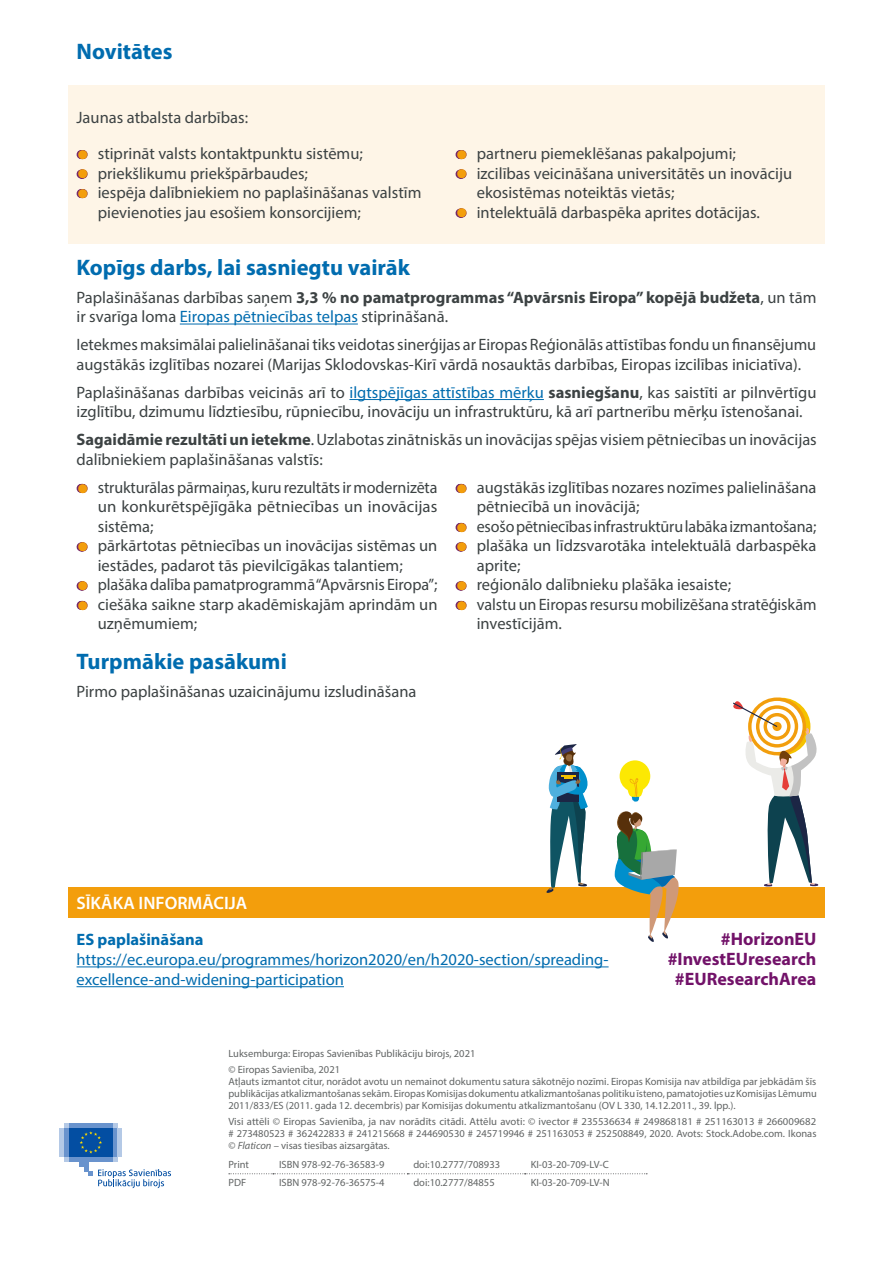
<style>
.page{position:relative;width:893px;height:1263px;background:#fff}
.page>*{position:absolute;margin:0;border:0;box-sizing:border-box;transform-origin:0 0}
.title_1_blue_break{font:700 22.5px "Myriad Pro";color:#006caf}
.title_1_blue{font:700 22.5px "Myriad Pro";color:#006caf}
.end_url4{font:700 18px "Myriad Pro";color:#721269}
.end_title{font:600 18px "Myriad Pro";color:#fff}
.end_url3{font:700 18px "Myriad Pro";color:#721269}
.body{font:16.5px/19.5px "Myriad Pro";color:#3c4243}
.end_url2{font:16.5px/19.8px "Myriad Pro";color:#006caf}
.end_url{font:700 16.5px "Myriad Pro";color:#006caf}
.lim{font:10.5px/12px "Myriad Pro";color:#616464;text-align:justify}
.lim_sb{font:10.5px/12px "Myriad Pro";color:#616464;text-align:justify}
.lim_break{font:10.5px "Myriad Pro";color:#616464}
.s1{font-size:43.2px;color:#f39e0c}
.s2{font-weight:700}
.s3{color:#006caf}
.s4{font-style:italic}
</style>
<div class="page">
<div style="left:68px;top:887px;width:757px;height:30px;background:#f39e0c"></div>
<hr style="left:77px;top:966px;width:532px;height:1px;background:#006caf">
<hr style="left:77px;top:986px;width:267px;height:1px;background:#006caf">
<svg style="left:546px;top:744px;width:42px;height:149px"></svg>
<svg style="left:733px;top:697px;width:86px;height:190px"></svg>
<svg style="left:615px;top:811px;width:66px;height:131px"></svg>
<svg style="left:619px;top:760px;width:31px;height:42px"></svg>
<svg style="left:229px;top:1173px;width:418px;height:1px"></svg>
<hr style="left:64px;top:1157px;width:53px;height:4px;background:#b4c9e6">
<div style="left:64px;top:1123px;width:53px;height:5px;background:#b4c9e6"></div>
<div style="left:69px;top:1123px;width:44px;height:5px;background:#6993cd"></div>
<hr style="left:69px;top:1157px;width:44px;height:4px;background:#6993cd">
<hr style="left:113px;top:1128px;width:4px;height:29px;background:#6993cd">
<div style="left:117px;top:1128px;width:5px;height:29px;background:#b4c9e6"></div>
<div style="left:64px;top:1128px;width:5px;height:29px;background:#6993cd"></div>
<hr style="left:60px;top:1128px;width:4px;height:29px;background:#b4c9e6">
<div style="left:79px;top:1157px;width:9px;height:9px;background:#6993cd"></div>
<hr style="left:84px;top:1157px;width:4px;height:14px;background:#6993cd">
<div style="left:69px;top:1128px;width:44px;height:29px;background:#034ea2"></div>
<svg style="left:80px;top:1131px;width:22px;height:22px"></svg>
<svg style="left:88px;top:1169px;width:83px;height:19px"></svg>
<div style="left:68px;top:85px;width:757px;height:159px;background:#fef5e7"></div>
<svg style="left:81px;top:150px;width:2px;height:9px"></svg>
<svg style="left:81px;top:170px;width:2px;height:9px"></svg>
<svg style="left:81px;top:189px;width:2px;height:9px"></svg>
<svg style="left:460px;top:150px;width:2px;height:9px"></svg>
<svg style="left:460px;top:170px;width:2px;height:9px"></svg>
<svg style="left:460px;top:209px;width:2px;height:9px"></svg>
<hr style="left:180px;top:324px;width:178px;height:1px;background:#006caf">
<hr style="left:349px;top:399px;width:195px;height:1px;background:#006caf">
<svg style="left:81px;top:484px;width:2px;height:9px"></svg>
<svg style="left:81px;top:542px;width:2px;height:9px"></svg>
<svg style="left:81px;top:581px;width:2px;height:9px"></svg>
<svg style="left:81px;top:601px;width:2px;height:9px"></svg>
<svg style="left:460px;top:484px;width:2px;height:9px"></svg>
<svg style="left:460px;top:523px;width:2px;height:9px"></svg>
<svg style="left:460px;top:542px;width:2px;height:9px"></svg>
<svg style="left:460px;top:581px;width:2px;height:9px"></svg>
<svg style="left:460px;top:601px;width:2px;height:9px"></svg>
<p class="title_1_blue_break" style="left:77px;top:37px;width:98px">Novitātes</p>
<p class="body" style="left:77px;top:107px;width:173px">Jaunas atbalsta darbības:</p>
<p class="body" style="left:77px;top:144px;width:287px"><span class="s1">•</span> stiprināt valsts kontaktpunktu sistēmu;</p>
<p class="body" style="left:77px;top:163px;width:233px"><span class="s1">•</span> priekšlikumu priekšpārbaudes;</p>
<p class="body" style="left:98px;top:183px;width:325px;text-indent:-21px"><span class="s1">•</span> iespēja dalībniekiem no paplašināšanas valstīm pievienoties jau esošiem konsorcijiem;</p>
<p class="body" style="left:456px;top:144px;width:281px"><span class="s1">•</span> partneru piemeklēšanas pakalpojumi;</p>
<p class="body" style="left:477px;top:163px;width:317px;text-indent:-21px"><span class="s1">•</span> izcilības veicināšana universitātēs un inovāciju ekosistēmas noteiktās vietās;</p>
<p class="body" style="left:456px;top:202px;width:305px"><span class="s1">•</span> intelektuālā darbaspēka aprites dotācijas.</p>
<p class="title_1_blue_break" style="left:77px;top:253px;width:335px">Kopīgs darbs, lai sasniegtu vairāk</p>
<p class="body" style="left:77px;top:287px;width:741px">Paplašināšanas darbības saņem <span class="s2">3,3 % no pamatprogrammas “Apvārsnis Eiropa” kopējā budžeta</span>, un tām ir svarīga loma <span class="s3">Eiropas pētniecības telpas</span> stiprināšanā.</p>
<p class="body" style="left:77px;top:335px;width:741px">Ietekmes maksimālai palielināšanai tiks veidotas sinerģijas ar Eiropas Reģionālās attīstības fondu un finansējumu augstākās izglītības nozarei (Marijas Sklodovskas-Kirī vārdā nosauktās darbības, Eiropas izcilības iniciatīva).</p>
<p class="body" style="left:77px;top:382px;width:741px">Paplašināšanas darbības veicinās arī to <span class="s3">ilgtspējīgas attīstības mērķu</span> <span class="s2">sasniegšanu</span>, kas saistīti ar pilnvērtīgu izglītību, dzimumu līdztiesību, rūpniecību, inovāciju un infrastruktūru, kā arī partnerību mērķu īstenošanai.</p>
<p class="body" style="left:77px;top:430px;width:742px"><span class="s2">Sagaidāmie rezultāti un ietekme</span>. Uzlabotas zinātniskās un inovācijas spējas visiem pētniecības un inovācijas dalībniekiem paplašināšanas valstīs:</p>
<p class="body" style="left:98px;top:477px;width:341px;text-align:justify;text-indent:-21px"><span class="s1">•</span> strukturālas pārmaiņas, kuru rezultāts ir modernizēta un konkurētspējīgāka pētniecības un inovācijas sistēma;</p>
<p class="body" style="left:98px;top:536px;width:341px;text-indent:-21px"><span class="s1">•</span> pārkārtotas pētniecības un inovācijas sistēmas un iestādes, padarot tās pievilcīgākas talantiem;</p>
<p class="body" style="left:77px;top:575px;width:362px"><span class="s1">•</span> plašāka dalība pamatprogrammā “Apvārsnis Eiropa”;</p>
<p class="body" style="left:98px;top:594px;width:341px;text-indent:-21px"><span class="s1">•</span> ciešāka saikne starp akadēmiskajām aprindām un uzņēmumiem;</p>
<p class="body" style="left:477px;top:477px;width:341px;text-indent:-21px"><span class="s1">•</span> augstākās izglītības nozares nozīmes palielināšana pētniecībā un inovācijā;</p>
<p class="body" style="left:456px;top:516px;width:362px"><span class="s1">•</span> esošo pētniecības infrastruktūru labāka izmantošana;</p>
<p class="body" style="left:477px;top:536px;width:341px;text-indent:-21px"><span class="s1">•</span> plašāka un līdzsvarotāka intelektuālā darbaspēka aprite;</p>
<p class="body" style="left:456px;top:575px;width:277px"><span class="s1">•</span> reģionālo dalībnieku plašāka iesaiste;</p>
<p class="body" style="left:477px;top:594px;width:341px;text-indent:-21px"><span class="s1">•</span> valstu un Eiropas resursu mobilizēšana stratēģiskām investīcijām.</p>
<p class="title_1_blue" style="left:77px;top:647px;width:212px">Turpmākie pasākumi</p>
<p class="body" style="left:77px;top:682px;width:341px">Pirmo paplašināšanas uzaicinājumu izsludināšana</p>
<p class="end_title" style="left:77px;top:891px;width:172px">SĪKĀKA INFORMĀCIJA</p>
<p class="end_url" style="left:77px;top:929px;width:129px">ES paplašināšana</p>
<p class="end_url2" style="left:77px;top:949px;width:534px">https://ec.europa.eu/programmes/horizon2020/en/h2020-section/spreading&shy;excellence-and-widening-participation</p>
<p class="end_url3" style="left:721px;top:928px;width:97px">#HorizonEU</p>
<p class="end_url4" style="left:668px;top:947px;width:150px">#InvestEUresearch</p>
<p class="end_url4" style="left:675px;top:967px;width:143px">#EUResearchArea</p>
<p class="lim_break" style="left:228px;top:1047px;width:248px">Luksemburga: Eiropas Savienības Publikāciju birojs, 2021</p>
<p class="lim_sb" style="left:228px;top:1063px;width:113px">© Eiropas Savienība, 2021</p>
<p class="lim" style="left:228px;top:1075px;width:590px">Atļauts izmantot citur, norādot avotu un nemainot dokumentu satura sākotnējo nozīmi. Eiropas Komisija nav atbildīga par jebkādām šīs publikācijas atkalizmantošanas sekām. Eiropas Komisijas dokumentu atkalizmantošanas politiku īsteno, pamatojoties uz Komisijas Lēmumu 2011/833/ES (2011. gada 12. decembris) par Komisijas dokumentu atkalizmantošanu (OV L 330, 14.12.2011., 39. lpp.).</p>
<p class="lim_sb" style="left:228px;top:1115px;width:590px">Visi attēli © Eiropas Savienība, ja nav norādīts citādi. Attēlu avoti: © ivector # 235536634 # 249868181 # 251163013 # 266009682 # 273480523 # 362422833 # 241215668 # 244690530 # 245719946 # 251163053 # 252508849, 2020. Avots: Stock.Adobe.com. Ikonas © <span class="s4">Flaticon</span> – visas tiesības aizsargātas.</p>
<p class="lim" style="left:228px;top:1158px;width:22px">Print</p>
<p class="lim" style="left:279px;top:1158px;width:107px">ISBN 978-92-76-36583-9</p>
<p class="lim" style="left:413px;top:1158px;width:88px">doi:10.2777/708933</p>
<p class="lim" style="left:531px;top:1158px;width:80px">KI-03-20-709-LV-C</p>
<p class="lim" style="left:228px;top:1176px;width:19px">PDF</p>
<p class="lim" style="left:279px;top:1176px;width:107px">ISBN 978-92-76-36575-4</p>
<p class="lim" style="left:413px;top:1176px;width:83px">doi:10.2777/84855</p>
<p class="lim" style="left:531px;top:1176px;width:80px">KI-03-20-709-LV-N</p>
</div>
